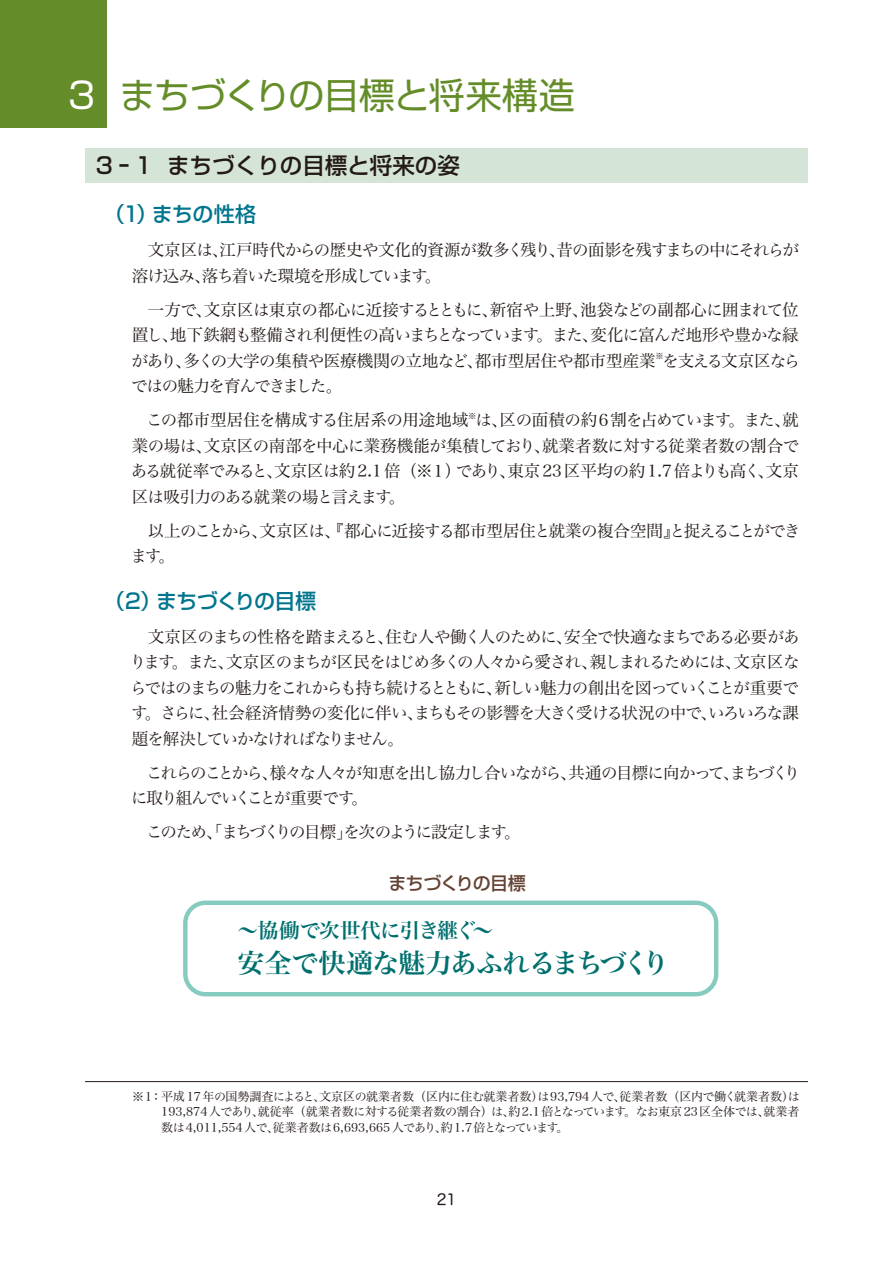
<style>
.page{position:relative;width:893px;height:1263px;background:#fff}
.page>*{position:absolute;margin:0;border:0;box-sizing:border-box;transform-origin:0 0}
.t1{font:36px "Shin Go regular 90 pv RKSJ H";letter-spacing:-.02em;color:#648d29}
.t2{font:26.85px "Hira Min Pro W6 90 pv RKSJ H";letter-spacing:-.03em;color:#00706f}
.t3{font:22.5px "Shin Go Medium 90 pv RKSJ H";color:#231916}
.t4{font:21px "Shin Go Medium 90 pv RKSJ H";letter-spacing:-.03em;color:#00758e}
.t5{font:20.55px "Hira Min Pro W6 90 pv RKSJ H";letter-spacing:-.04em;color:#00706f}
.t6{font:18px "Shin Go Medium 90 pv RKSJ H";letter-spacing:-.035em;color:#644234}
.t7{font:16.5px/25.5px "Hira Min Pro W3 90 pv RKSJ H";letter-spacing:-.07em;color:#231916;text-align:justify}
.t8{font:16.5px/25.5px "Hira Min Pro W3 90 pv RKSJ H";letter-spacing:-.045em;color:#231916}
.t9{font:16.5px "Hira Min Pro W3 90 pv RKSJ H";letter-spacing:-.135em;color:#231916}
.t10{font:15px "Hira Maru Pro N W4 90 pv RKSJ H";color:#231916}
.t11{font:12px/15.8px "Hira Min Pro W3 90 pv RKSJ H";color:#231916;text-align:justify}
.s1{color:#fff}
</style>
<div class="page">
<div style="left:0;top:0;width:106px;height:128px;background:#648d29"></div>
<div style="left:183px;top:900px;width:535px;height:96px;border:4px solid #86cbc0;border-radius:20px"></div>
<div style="left:85px;top:149px;width:723px;height:34px;background:#d4e4d6"></div>
<hr style="left:85px;top:1081px;width:723px;height:1px;background:#231916">
<h1 class="t1" style="left:68px;top:82px;width:508px"><span class="s1">3</span> まちづくりの目標と将来構造</h1>
<h3 class="t3" style="left:96px;top:157px;width:366px">3 ｰ 1 まちづくりの目標と将来の姿</h3>
<p class="t4" style="left:104px;top:206px;width:153px">（1）まちの性格</p>
<p class="t7" style="left:132px;top:239px;width:669px;text-indent:16px">文京区は、江戸時代からの歴史や文化的資源が数多く残り、昔の面影を残すまちの中にそれらが溶け込み、落ち着いた環境を形成しています。</p>
<p class="t7" style="left:131px;top:299px;width:671px;text-indent:17px">一方で、文京区は東京の都心に近接するとともに、新宿や上野、池袋などの副都心に囲まれて位置し、地下鉄網も整備され利便性の高いまちとなっています。また、変化に富んだ地形や豊かな緑があり、多くの大学の集積や医療機関の立地など、都市型居住や都市型産業<sup>※</sup>を支える文京区ならではの魅力を育んできました。</p>
<p class="t7" style="left:131px;top:409px;width:670px;text-indent:15px">この都市型居住を構成する住居系の用途地域<sup>※</sup>は、区の面積の約６割を占めています。また、就業の場は、文京区の南部を中心に業務機能が集積しており、就業者数に対する従業者数の割合である就従率でみると、文京区は約 2.1 倍（※１）であり、東京 23 区平均の約 1.7 倍よりも高く、文京区は吸引力のある就業の場と言えます。</p>
<p class="t8" style="left:130px;top:520px;width:671px;text-indent:17px">以上のことから、文京区は、『都心に近接する都市型居住と就業の複合空間』と捉えることができます。</p>
<p class="t4" style="left:104px;top:593px;width:213px">（2）まちづくりの目標</p>
<p class="t7" style="left:130px;top:626px;width:671px;text-indent:18px">文京区のまちの性格を踏まえると、住む人や働く人のために、安全で快適なまちである必要があります。また、文京区のまちが区民をはじめ多くの人々から愛され、親しまれるためには、文京区ならではのまちの魅力をこれからも持ち続けるとともに、新しい魅力の創出を図っていくことが重要です。さらに、社会経済情勢の変化に伴い、まちもその影響を大きく受ける状況の中で、いろいろな課題を解決していかなければなりません。</p>
<p class="t7" style="left:131px;top:762px;width:671px;text-indent:15px">これらのことから、様々な人々が知恵を出し協力し合いながら、共通の目標に向かって、まちづくりに取り組んでいくことが重要です。</p>
<p class="t9" style="left:146px;top:826px;width:376px">このため、「まちづくりの目標」を次のように設定します。</p>
<p class="t6" style="left:388px;top:876px;width:139px">まちづくりの目標</p>
<p class="t5" style="left:238px;top:923px;width:257px">～協働で次世代に引き継ぐ～</p>
<h2 class="t2" style="left:238px;top:952px;width:433px">安全で快適な魅力あふれるまちづくり</h2>
<p class="t11" style="left:161px;top:1090px;width:640px;text-indent:-29px">※１： 平成17年の国勢調査によると、文京区の就業者数（区内に住む就業者数）は93,794人で、従業者数（区内で働く就業者数）は193,874人であり、就従率（就業者数に対する従業者数の割合）は、約2.1倍となっています。なお東京23区全体では、就業者数は4,011,554人で、従業者数は6,693,665人であり、約1.7倍となっています。</p>
<p class="t10" style="left:437px;top:1193px;width:21px">21</p>
</div>
